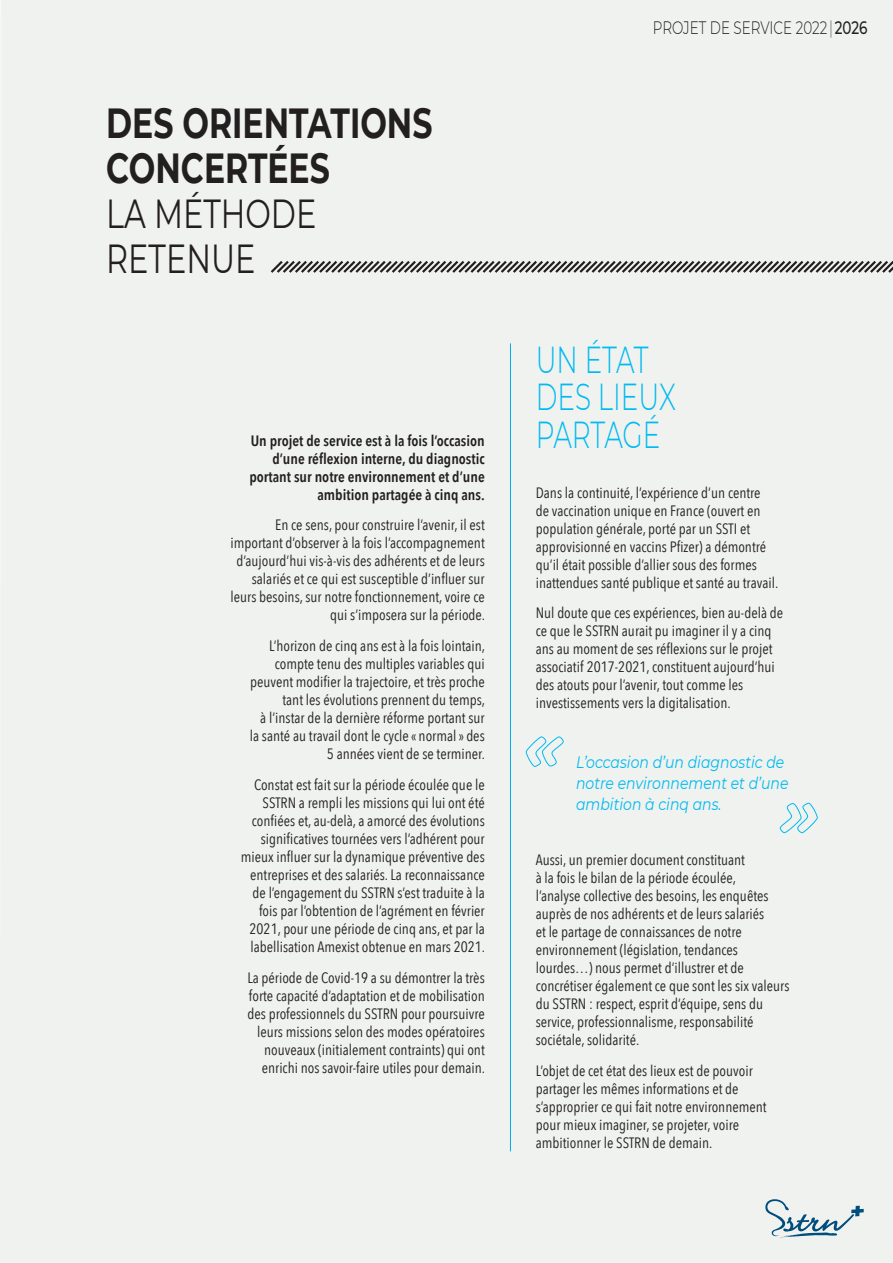
<style>
.page{position:relative;width:893px;height:1263px;background:#eff2ee}
.page>*{position:absolute;margin:0;border:0;box-sizing:border-box;transform-origin:0 0}
.t1{font:700 42px/45px "Montserrat";color:#231f20;scale:.75 1}
.t2{font:40.5px/45px "Montserrat";color:#231f20;scale:.75 1}
.t3{font:300 37.5px/37.5px "Montserrat";color:#00baf1;scale:.7 1}
.t4{font:300 18px "Montserrat";color:#231f20;scale:.75 1}
.t5{font:italic 16.5px/21px "Montserrat";color:#00baf1;scale:.85 1}
.t6{font:15px/18px "Avenir Next Condensed";color:#231f20;text-align:right}
.t7{font:600 15px/18px "Avenir Next Condensed";color:#231f20;text-align:right}
.s1{font-weight:200}
.s2{font-weight:500}
</style>
<div class="page">
<svg style="left:780px;top:803px;width:38px;height:30px"></svg>
<svg style="left:526px;top:736px;width:38px;height:31px"></svg>
<hr style="left:510px;top:343px;width:1px;height:808px;background:#00aeef">
<svg style="left:268px;top:258px;width:625px;height:17px;background:#adaeab"></svg>
<svg style="left:765px;top:1197px;width:99px;height:40px;background:#c5d5da"></svg>
<h1 class="t1" style="left:106px;top:99px;width:436px">DES ORIENTATIONS<br>CONCERTÉES</h1>
<h2 class="t2" style="left:106px;top:190px;width:282px">LA MÉTHODE<br>RETENUE</h2>
<p class="t7" style="left:249px;top:431px;width:237px">Un projet de service est à la fois l’occasion d’une réflexion interne, du diagnostic portant sur notre environnement et d’une ambition partagée à cinq ans.</p>
<p class="t6" style="left:230px;top:515px;width:256px">En ce sens, pour construire l’avenir, il est important d’observer à la fois l’accompagnement d’aujourd’hui vis-à-vis des adhérents et de leurs salariés et ce qui est susceptible d’influer sur leurs besoins, sur notre fonctionnement, voire ce qui s’imposera sur la période.</p>
<p class="t6" style="left:250px;top:636px;width:237px">L’horizon de cinq ans est à la fois lointain, compte tenu des multiples variables qui peuvent modifier la trajectoire, et très proche tant les évolutions prennent du temps,<br>à l’instar de la dernière réforme portant sur la santé au travail dont le cycle « normal » des 5 années vient de se terminer.</p>
<p class="t6" style="left:241px;top:775px;width:246px">Constat est fait sur la période écoulée que le SSTRN a rempli les missions qui lui ont été confiées et, au-delà, a amorcé des évolutions significatives tournées vers l’adhérent pour mieux influer sur la dynamique préventive des entreprises et des salariés. La reconnaissance de l’engagement du SSTRN s’est traduite à la fois par l’obtention de l’agrément en février 2021, pour une période de cinq ans, et par la labellisation Amexist obtenue en mars 2021.</p>
<p class="t6" style="left:247px;top:968px;width:239px">La période de Covid-19 a su démontrer la très forte capacité d’adaptation et de mobilisation des professionnels du SSTRN pour poursuivre leurs missions selon des modes opératoires nouveaux (initialement contraints) qui ont enrichi nos savoir-faire utiles pour demain.</p>
<p class="t4" style="left:653px;top:16px;width:288px">PROJET DE SERVICE 2022 <span class="s1">|</span> <span class="s2">2026</span></p>
<h3 class="t3" style="left:536px;top:339px;width:202px">UN ÉTAT<br>DES LIEUX<br>PARTAGÉ</h3>
<p class="t6" style="left:536px;top:483px;width:244px;text-align:left">Dans la continuité, l’expérience d’un centre<br>de vaccination unique en France (ouvert en population générale, porté par un SSTI et approvisionné en vaccins Pfizer) a démontré qu’il était possible d’allier sous des formes inattendues santé publique et santé au travail.</p>
<p class="t6" style="left:536px;top:603px;width:249px;text-align:left">Nul doute que ces expériences, bien au-delà de ce que le SSTRN aurait pu imaginer il y a cinq ans au moment de ses réflexions sur le projet associatif 2017-2021, constituent aujourd’hui des atouts pour l’avenir, tout comme les investissements vers la digitalisation.</p>
<p class="t5" style="left:576px;top:751px;width:252px">L’occasion d’un diagnostic de notre environnement et d’une ambition à cinq ans.</p>
<p class="t6" style="left:536px;top:850px;width:255px;text-align:left">Aussi, un premier document constituant<br>à la fois le bilan de la période écoulée,<br>l’analyse collective des besoins, les enquêtes auprès de nos adhérents et de leurs salariés<br>et le partage de connaissances de notre environnement (législation, tendances lourdes…) nous permet d’illustrer et de concrétiser également ce que sont les six valeurs du SSTRN : respect, esprit d’équipe, sens du service, professionnalisme, responsabilité sociétale, solidarité.</p>
<p class="t6" style="left:536px;top:1061px;width:232px;text-align:left">L’objet de cet état des lieux est de pouvoir partager les mêmes informations et de s’approprier ce qui fait notre environnement pour mieux imaginer, se projeter, voire ambitionner le SSTRN de demain.</p>
</div>
